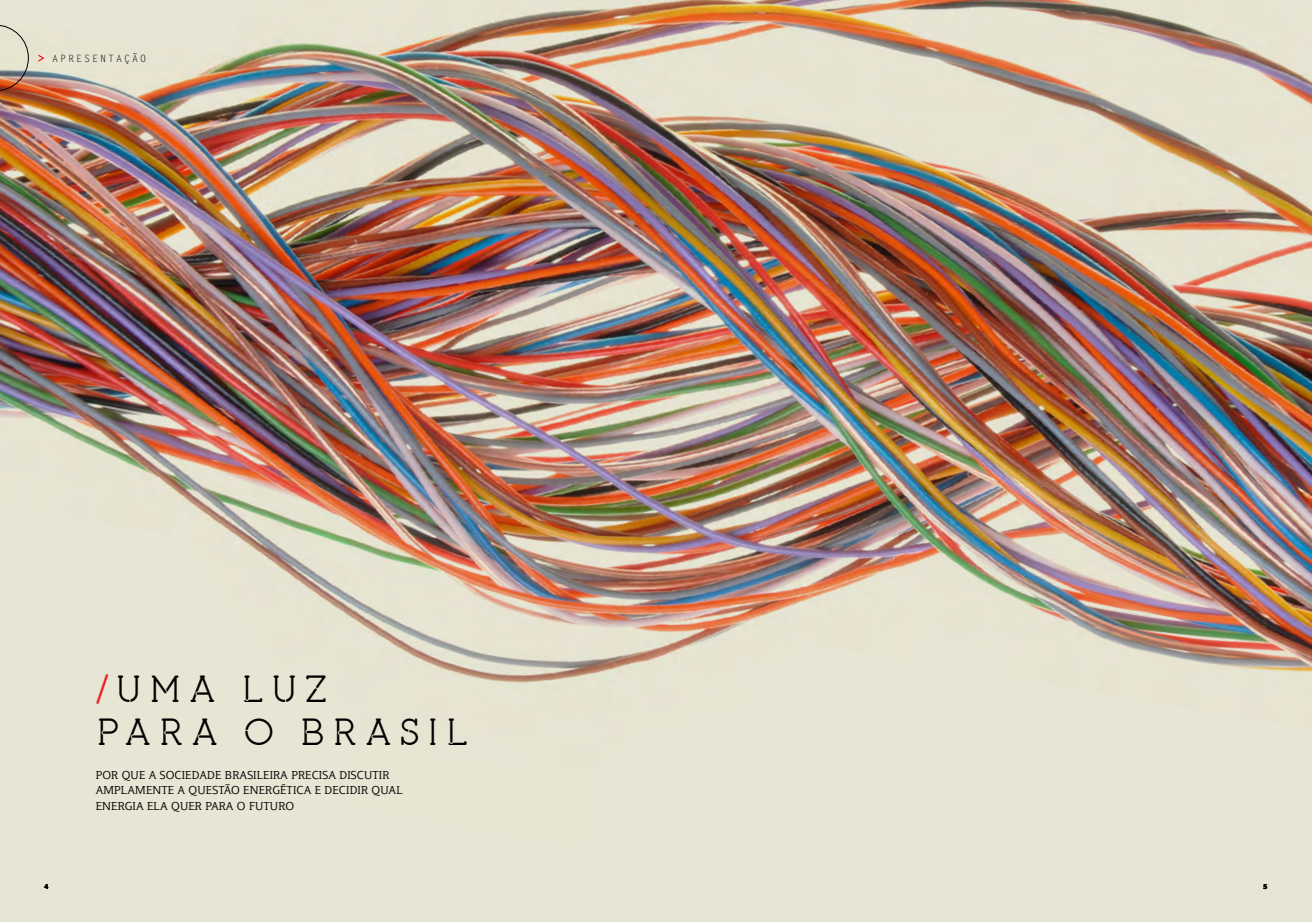
<style>
.page{position:relative;width:1312px;height:922px;background:#fff}
.page>*{position:absolute;margin:0;border:0;box-sizing:border-box;transform-origin:0 0}
.t1{font:36px/42.5px "pironv 2 stencil";letter-spacing:.2em;color:#000}
.t2{font:11.25px/15.6px "Plume";letter-spacing:.01em;color:#000}
.t3{font:10px "Letter Gothic Std";letter-spacing:.2em;color:#000}
.t4{font:900 7.5px "Foco";color:#000}
.s1{color:#ed1d24}
</style>
<div class="page">
<img style="left:0;top:0;width:1311px;height:921px">
<svg style="left:38px;top:55px;width:6px;height:7px"></svg>
<svg style="left:0;top:25px;width:29px;height:66px;background:#cab7a2"></svg>
<p class="t3" style="left:52px;top:53px;width:95px">APRESENTAÇÃO</p>
<h1 class="t1" style="left:96px;top:667px;width:374px"><span class="s1">/</span>UMA LUZ<br>PARA O BRASIL</h1>
<p class="t2" style="left:96px;top:766px;width:308px">POR QUE A SOCIEDADE BRASILEIRA PRECISA DISCUTIR<br>AMPLAMENTE A QUESTÃO ENERGÉTICA E DECIDIR QUAL<br>ENERGIA ELA QUER PARA O FUTURO</p>
<p class="t4" style="left:44px;top:881px;width:6px">4</p>
<p class="t4" style="left:1262px;top:881px;width:6px">5</p>
</div>
